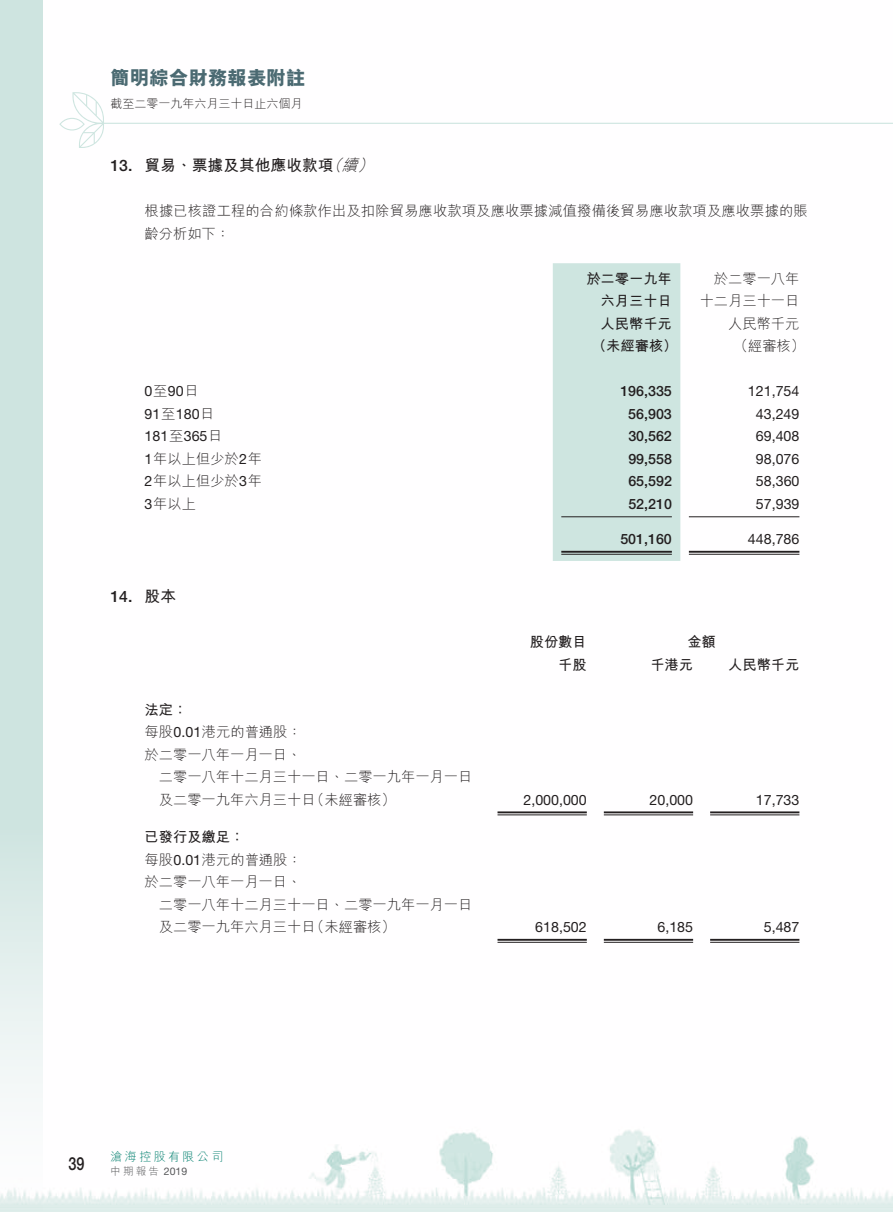
<style>
.page{position:relative;width:893px;height:1212px;background:#fff}
.page>*{position:absolute;margin:0;border:0;box-sizing:border-box;transform-origin:0 0}
.t1{font:800 19.5px "M Hei HK";color:#4b6a72}
.t2{font:500 18px "Helvetica Neue LT Std";color:#231f20;scale:.8 1}
.t3{font:700 15.75px "M Hei HK";color:#231f20}
.t4{font:500 15.75px "Helvetica Neue LT Std";color:#231f20}
.t5{font:italic 300 15.75px "M Hei HK";color:#231f20}
.t6{font:300 14.25px/22.5px "M Hei HK";color:#231f20}
.t7{font:14.25px "Helvetica Neue LT Std";color:#231f20}
.t8{font:700 14.25px "M Hei HK";color:#231f20}
.t9{font:500 14.25px "Helvetica Neue LT Std";color:#231f20}
.t10{font:300 12px "M Hei HK";color:#231f20}
.t11{font:300 12px "M Hei HK";letter-spacing:.2em;color:#007f6e}
.t12{font:10.5px "Helvetica Neue LT Std";color:#57585a}
.t13{font:300 10.5px "M Hei HK";color:#57585a}
.s1{font-family:"M Hei HK";font-weight:300}
.s2{font-family:"Helvetica Neue LT Std";font-weight:400}
</style>
<div class="page">
<img style="left:43px;top:122px;width:850px;height:1090px">
<svg style="left:0;top:0;width:43px;height:1212px;background:#d6e8e5"></svg>
<hr style="left:102px;top:123px;width:791px;height:1px;background:#cee5e0">
<svg style="left:59px;top:92px;width:45px;height:56px"></svg>
<div style="left:553px;top:263px;width:127px;height:298px;background:#cee5e0"></div>
<hr style="left:561px;top:516px;width:111px;height:1px;background:#231f20">
<hr style="left:689px;top:516px;width:110px;height:1px;background:#231f20">
<hr style="left:561px;top:551px;width:111px;height:2px;background:#231f20">
<hr style="left:561px;top:554px;width:111px;height:1px;background:#231f20">
<hr style="left:689px;top:551px;width:110px;height:2px;background:#231f20">
<hr style="left:689px;top:554px;width:110px;height:1px;background:#231f20">
<hr style="left:497px;top:811px;width:90px;height:2px;background:#231f20">
<hr style="left:497px;top:814px;width:90px;height:1px;background:#231f20">
<hr style="left:604px;top:811px;width:89px;height:2px;background:#231f20">
<hr style="left:604px;top:814px;width:89px;height:1px;background:#231f20">
<hr style="left:710px;top:811px;width:89px;height:2px;background:#231f20">
<hr style="left:710px;top:814px;width:89px;height:1px;background:#231f20">
<hr style="left:497px;top:939px;width:90px;height:2px;background:#231f20">
<hr style="left:497px;top:942px;width:90px;height:1px;background:#231f20">
<hr style="left:604px;top:939px;width:89px;height:2px;background:#231f20">
<hr style="left:604px;top:942px;width:89px;height:1px;background:#231f20">
<hr style="left:710px;top:939px;width:89px;height:2px;background:#231f20">
<hr style="left:710px;top:942px;width:89px;height:1px;background:#231f20">
<h1 class="t1" style="left:111px;top:68px;width:196px">簡明綜合財務報表附註</h1>
<p class="t10" style="left:111px;top:97px;width:193px">截至二零一九年六月三十日止六個月</p>
<p class="t4" style="left:111px;top:156px;width:23px">13.</p>
<p class="t5" style="left:342px;top:158px;width:21px">續</p>
<p class="t5" style="left:326px;top:158px;width:21px">（</p>
<p class="t5" style="left:358px;top:158px;width:21px">(</p>
<p class="t3" style="left:145px;top:154px;width:190px">貿易、票據及其他應收款項</p>
<p class="t6" style="left:145px;top:200px;width:665px">根據已核證工程的合約條款作出及扣除貿易應收款項及應收票據減值撥備後貿易應收款項及應收票據的賬齡分析如下：</p>
<p class="t6" style="left:714px;top:267px;width:87px">於二零一八年</p>
<p class="t8" style="left:586px;top:268px;width:87px">於二零一九年</p>
<p class="t8" style="left:601px;top:291px;width:73px">六月三十日</p>
<p class="t6" style="left:700px;top:290px;width:101px">十二月三十一日</p>
<p class="t8" style="left:601px;top:313px;width:73px">人民幣千元</p>
<p class="t6" style="left:728px;top:312px;width:73px">人民幣千元</p>
<p class="t8" style="left:592px;top:336px;width:87px">（未經審核）</p>
<p class="t6" style="left:734px;top:335px;width:73px">（經審核(</p>
<p class="t7" style="left:145px;top:383px;width:56px">0<span class="s1">至</span>90<span class="s1">日</span></p>
<p class="t9" style="left:620px;top:383px;width:53px">196,335</p>
<p class="t7" style="left:748px;top:383px;width:53px">121,754</p>
<p class="t7" style="left:145px;top:405px;width:71px">91<span class="s1">至</span>180<span class="s1">日</span></p>
<p class="t9" style="left:628px;top:405px;width:45px">56,903</p>
<p class="t7" style="left:756px;top:405px;width:45px">43,249</p>
<p class="t7" style="left:145px;top:428px;width:79px">181<span class="s1">至</span>365<span class="s1">日</span></p>
<p class="t9" style="left:628px;top:428px;width:45px">30,562</p>
<p class="t7" style="left:756px;top:428px;width:45px">69,408</p>
<p class="t6" style="left:145px;top:447px;width:119px"><span class="s2">1</span>年以上但少於<span class="s2">2</span>年</p>
<p class="t9" style="left:628px;top:450px;width:45px">99,558</p>
<p class="t7" style="left:756px;top:450px;width:45px">98,076</p>
<p class="t6" style="left:145px;top:470px;width:119px"><span class="s2">2</span>年以上但少於<span class="s2">3</span>年</p>
<p class="t9" style="left:628px;top:473px;width:45px">65,592</p>
<p class="t7" style="left:756px;top:473px;width:45px">58,360</p>
<p class="t6" style="left:145px;top:492px;width:53px"><span class="s2">3</span>年以上</p>
<p class="t9" style="left:628px;top:495px;width:45px">52,210</p>
<p class="t7" style="left:756px;top:495px;width:45px">57,939</p>
<p class="t9" style="left:620px;top:531px;width:53px">501,160</p>
<p class="t7" style="left:748px;top:531px;width:53px">448,786</p>
<p class="t4" style="left:111px;top:587px;width:23px">14.</p>
<p class="t3" style="left:145px;top:585px;width:33px">股本</p>
<p class="t8" style="left:145px;top:699px;width:44px">法定：</p>
<p class="t6" style="left:145px;top:721px;width:159px">每股<span class="s2">0.01</span>港元的普通股：</p>
<p class="t6" style="left:145px;top:743px;width:158px">於二零一八年一月一日、</p>
<p class="t6" style="left:159px;top:766px;width:315px">二零一八年十二月三十一日、二零一九年一月一日</p>
<p class="t6" style="left:310px;top:788px;width:87px">（未經審核(</p>
<p class="t6" style="left:159px;top:788px;width:158px">及二零一九年六月三十日</p>
<p class="t8" style="left:145px;top:827px;width:101px">已發行及繳足：</p>
<p class="t6" style="left:145px;top:848px;width:159px">每股<span class="s2">0.01</span>港元的普通股：</p>
<p class="t6" style="left:145px;top:870px;width:158px">於二零一八年一月一日、</p>
<p class="t6" style="left:159px;top:893px;width:315px">二零一八年十二月三十一日、二零一九年一月一日</p>
<p class="t6" style="left:310px;top:915px;width:87px">（未經審核(</p>
<p class="t6" style="left:159px;top:915px;width:158px">及二零一九年六月三十日</p>
<p class="t8" style="left:530px;top:632px;width:58px">股份數目</p>
<p class="t8" style="left:558px;top:654px;width:30px">千股</p>
<p class="t7" style="left:523px;top:791px;width:65px">2,000,000</p>
<p class="t7" style="left:535px;top:919px;width:53px">618,502</p>
<p class="t8" style="left:687px;top:632px;width:30px">金額</p>
<p class="t8" style="left:650px;top:654px;width:44px">千港元</p>
<p class="t8" style="left:728px;top:654px;width:73px">人民幣千元</p>
<p class="t7" style="left:650px;top:791px;width:45px">20,000</p>
<p class="t7" style="left:657px;top:919px;width:37px">6,185</p>
<p class="t7" style="left:756px;top:791px;width:45px">17,733</p>
<p class="t7" style="left:764px;top:919px;width:37px">5,487</p>
<p class="t2" style="left:69px;top:1153px;width:22px">39</p>
<p class="t11" style="left:111px;top:1150px;width:114px">滄海控股有限公司</p>
<p class="t13" style="left:111px;top:1165px;width:50px">中期報告</p>
<p class="t12" style="left:164px;top:1164px;width:25px">2019</p>
</div>
